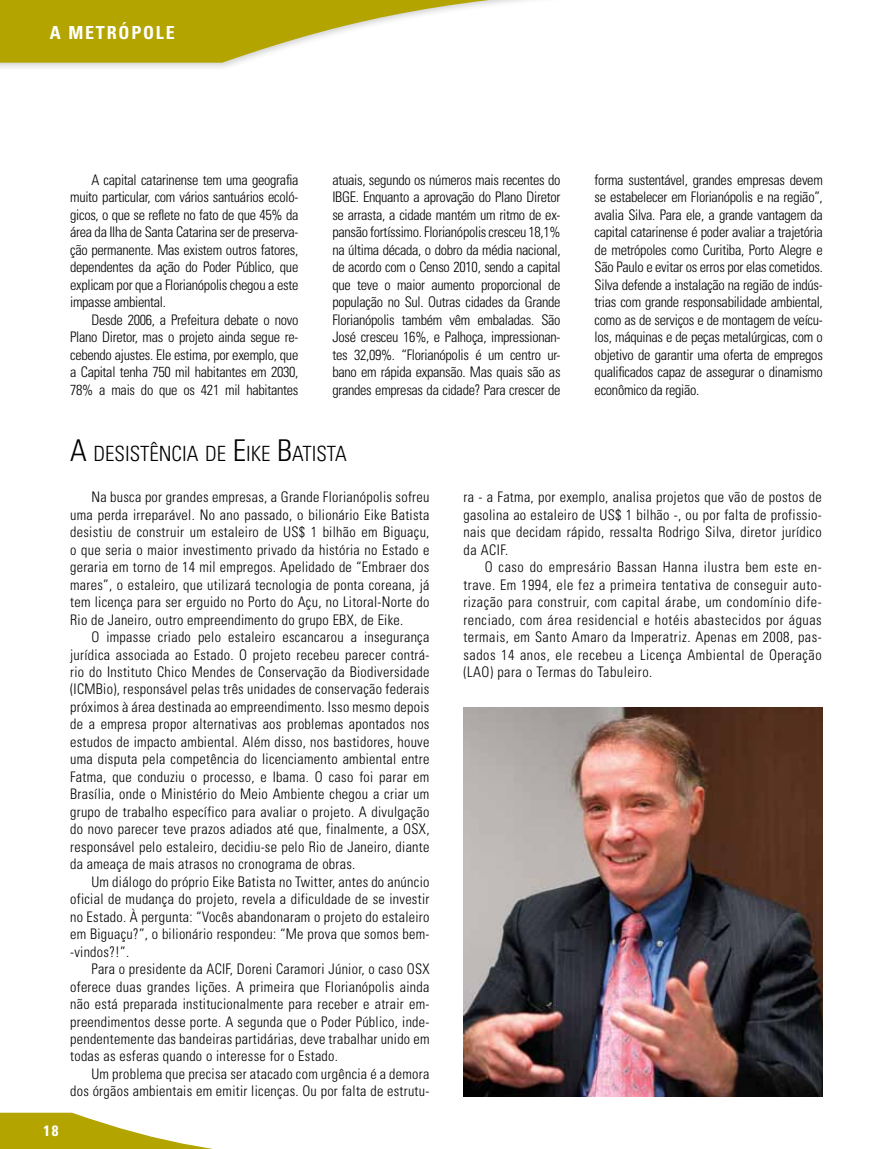
<style>
.page{position:relative;width:893px;height:1149px;background:#fff}
.page>*{position:absolute;margin:0;border:0;box-sizing:border-box;transform-origin:0 0}
.t1{font:300 condensed 21px "Univers LT Std";color:#000}
.t2{font:700 condensed 18px "Univers LT Std";letter-spacing:.1em;color:#fff}
.t3{font:700 condensed 15px "Univers LT Std";color:#fff}
.t4{font:300 condensed 14.55px/17.4px "Univers LT Std";letter-spacing:.02em;color:#000;text-align:justify}
.s1{font-size:30px}
</style>
<div class="page">
<div style="left:0;top:0;width:649px;height:72px;background:#000;opacity:.2"></div>
<svg style="left:0;top:0;width:642px;height:63px"></svg>
<svg style="left:0;top:1112px;width:207px;height:36px"></svg>
<img style="left:463px;top:707px;width:360px;height:389px">
<p class="t2" style="left:50px;top:22px;width:125px">A METRÓPOLE</p>
<p class="t4" style="left:70px;top:171px;width:230px;text-indent:21px">A capital catarinense tem uma geografia muito particular, com vários santuários ecoló&shy;gicos, o que se reflete no fato de que 45% da área da Ilha de Santa Catarina ser de preserva&shy;ção permanente. Mas existem outros fatores, dependentes da ação do Poder Público, que explicam por que a Florianópolis chegou a este impasse ambiental.</p>
<p class="t4" style="left:70px;top:311px;width:230px;text-indent:21px">Desde 2006, a Prefeitura debate o novo Plano Diretor, mas o projeto ainda segue re&shy;cebendo ajustes. Ele estima, por exemplo, que a Capital tenha 750 mil habitantes em 2030, 78% a mais do que os 421 mil habitantes</p>
<p class="t4" style="left:332px;top:171px;width:230px">atuais, segundo os números mais recentes do IBGE. Enquanto a aprovação do Plano Diretor se arrasta, a cidade mantém um ritmo de ex&shy;pansão fortíssimo. Florianópolis cresceu 18,1% na última década, o dobro da média nacional, de acordo com o Censo 2010, sendo a capital que teve o maior aumento proporcional de população no Sul. Outras cidades da Grande Florianópolis também vêm embaladas. São José cresceu 16%, e Palhoça, impressionan&shy;tes 32,09%. “Florianópolis é um centro ur&shy;bano em rápida expansão. Mas quais são as grandes empresas da cidade? Para crescer de</p>
<p class="t4" style="left:595px;top:171px;width:230px">forma sustentável, grandes empresas devem se estabelecer em Florianópolis e na região”, avalia Silva. Para ele, a grande vantagem da capital catarinense é poder avaliar a trajetória de metrópoles como Curitiba, Porto Alegre e São Paulo e evitar os erros por elas cometidos.<br>Silva defende a instalação na região de indús&shy;trias com grande responsabilidade ambiental, como as de serviços e de montagem de veícu&shy;los, máquinas e de peças metalúrgicas, com o objetivo de garantir uma oferta de empregos qualificados capaz de assegurar o dinamismo econômico da região.</p>
<h1 class="t1" style="left:70px;top:441px;width:278px"><span class="s1">A</span> DESISTÊNCIA DE <span class="s1">E</span>IKE <span class="s1">B</span>ATISTA</h1>
<p class="t3" style="left:44px;top:1121px;width:16px">18</p>
<p class="t4" style="left:70px;top:488px;width:361px;text-indent:21px">Na busca por grandes empresas, a Grande Florianópolis sofreu uma perda irreparável. No ano passado, o bilionário Eike Batista desistiu de construir um estaleiro de US$ 1 bilhão em Biguaçu, o que seria o maior investimento privado da história no Estado e geraria em torno de 14 mil empregos. Apelidado de “Embraer dos mares”, o estaleiro, que utilizará tecnologia de ponta coreana, já tem licença para ser erguido no Porto do Açu, no Litoral-Norte do Rio de Janeiro, outro empreendimento do grupo EBX, de Eike.</p>
<p class="t4" style="left:70px;top:628px;width:361px;text-indent:21px">O impasse criado pelo estaleiro escancarou a insegurança jurídica associada ao Estado. O projeto recebeu parecer contrá&shy;rio do Instituto Chico Mendes de Conservação da Biodiversidade (ICMBio), responsável pelas três unidades de conservação federais próximos à área destinada ao empreendimento. Isso mesmo depois de a empresa propor alternativas aos problemas apontados nos estudos de impacto ambiental. Além disso, nos bastidores, houve uma disputa pela competência do licenciamento ambiental entre Fatma, que conduziu o processo, e Ibama. O caso foi parar em Brasília, onde o Ministério do Meio Ambiente chegou a criar um grupo de trabalho específico para avaliar o projeto. A divulgação do novo parecer teve prazos adiados até que, finalmente, a OSX, responsável pelo estaleiro, decidiu-se pelo Rio de Janeiro, diante da ameaça de mais atrasos no cronograma de obras.</p>
<p class="t4" style="left:70px;top:872px;width:361px;text-indent:21px">Um diálogo do próprio Eike Batista no Twitter, antes do anúncio oficial de mudança do projeto, revela a dificuldade de se investir no Estado. À pergunta: “Vocês abandonaram o projeto do estaleiro em Biguaçu?”, o bilionário respondeu: “Me prova que somos bem--vindos?!”.</p>
<p class="t4" style="left:70px;top:959px;width:361px;text-indent:21px">Para o presidente da ACIF, Doreni Caramori Júnior, o caso OSX oferece duas grandes lições. A primeira que Florianópolis ainda não está preparada institucionalmente para receber e atrair em&shy;preendimentos desse porte. A segunda que o Poder Público, inde&shy;pendentemente das bandeiras partidárias, deve trabalhar unido em todas as esferas quando o interesse for o Estado.</p>
<p class="t4" style="left:70px;top:1064px;width:361px;text-align:right">Um problema que precisa ser atacado com urgência é a demora dos órgãos ambientais em emitir licenças. Ou por falta de estrutu-</p>
<p class="t4" style="left:463px;top:488px;width:360px">ra - a Fatma, por exemplo, analisa projetos que vão de postos de gasolina ao estaleiro de US$ 1 bilhão -, ou por falta de profissio&shy;nais que decidam rápido, ressalta Rodrigo Silva, diretor jurídico da ACIF.</p>
<p class="t4" style="left:463px;top:558px;width:360px;text-indent:21px">O caso do empresário Bassan Hanna ilustra bem este en&shy;trave. Em 1994, ele fez a primeira tentativa de conseguir auto&shy;rização para construir, com capital árabe, um condomínio dife&shy;renciado, com área residencial e hotéis abastecidos por águas termais, em Santo Amaro da Imperatriz. Apenas em 2008, pas&shy;sados 14 anos, ele recebeu a Licença Ambiental de Operação (LAO) para o Termas do Tabuleiro.</p>
</div>
